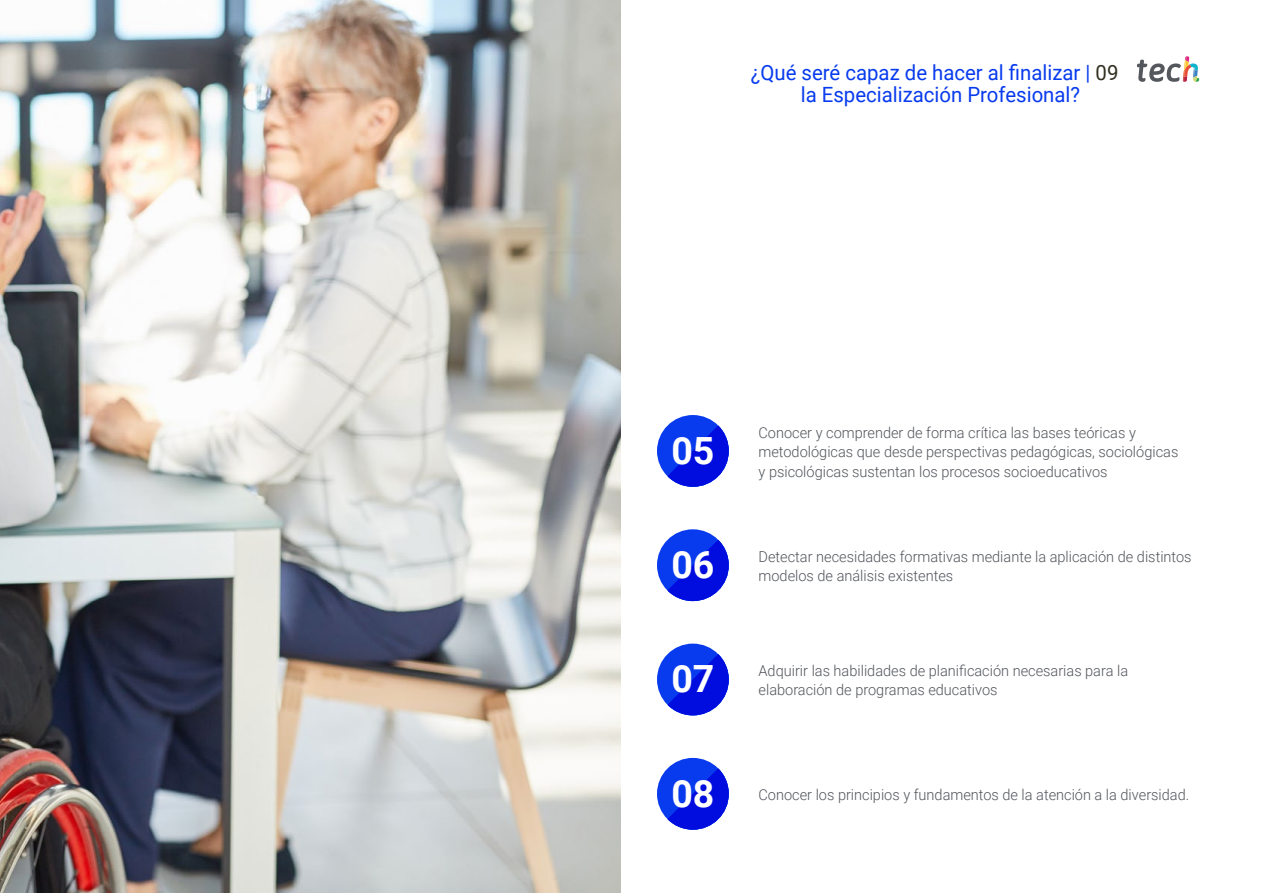
<style>
.page{position:relative;width:1263px;height:893px;background:#fff}
.page>*{position:absolute;margin:0;border:0;box-sizing:border-box;transform-origin:0 0}
.t1{font:700 37.5px "Roboto";color:#fff}
.t2{font:21px/22.5px "Roboto";color:#083bee;text-align:center}
.t3{font:300 15px/19.5px "Roboto";color:#52555b}
.s1{color:#312e20}
</style>
<div class="page">
<div style="left:657px;top:529px;width:72px;height:72px;background:#083bee;border-radius:50%"></div>
<svg style="left:667px;top:540px;width:62px;height:61px"></svg>
<div style="left:657px;top:758px;width:72px;height:72px;background:#083bee;border-radius:50%"></div>
<svg style="left:667px;top:768px;width:62px;height:62px"></svg>
<div style="left:657px;top:644px;width:72px;height:71px;background:#083bee;border-radius:50%"></div>
<svg style="left:667px;top:654px;width:62px;height:61px"></svg>
<div style="left:657px;top:415px;width:72px;height:72px;background:#083bee;border-radius:50%"></div>
<svg style="left:667px;top:426px;width:62px;height:61px"></svg>
<img style="left:0;top:0;width:621px;height:893px">
<svg style="left:1137px;top:56px;width:62px;height:26px"></svg>
<h2 class="t2" style="left:751px;top:60px;width:369px">¿Qué seré capaz de hacer al finalizar | <span class="s1">09 </span>la Especialización Profesional?</h2>
<h1 class="t1" style="left:671px;top:424px;width:45px">05</h1>
<p class="t3" style="left:758px;top:422px;width:421px">Conocer y comprender de forma crítica las bases teóricas y metodológicas que desde perspectivas pedagógicas, sociológicas y psicológicas sustentan los procesos socioeducativos</p>
<h1 class="t1" style="left:671px;top:538px;width:45px">06</h1>
<p class="t3" style="left:758px;top:546px;width:435px">Detectar necesidades formativas mediante la aplicación de distintos modelos de análisis existentes</p>
<h1 class="t1" style="left:671px;top:653px;width:45px">07</h1>
<p class="t3" style="left:758px;top:660px;width:371px">Adquirir las habilidades de planificación necesarias para la elaboración de programas educativos</p>
<h1 class="t1" style="left:671px;top:767px;width:45px">08</h1>
<p class="t3" style="left:758px;top:784px;width:432px">Conocer los principios y fundamentos de la atención a la diversidad.</p>
</div>
